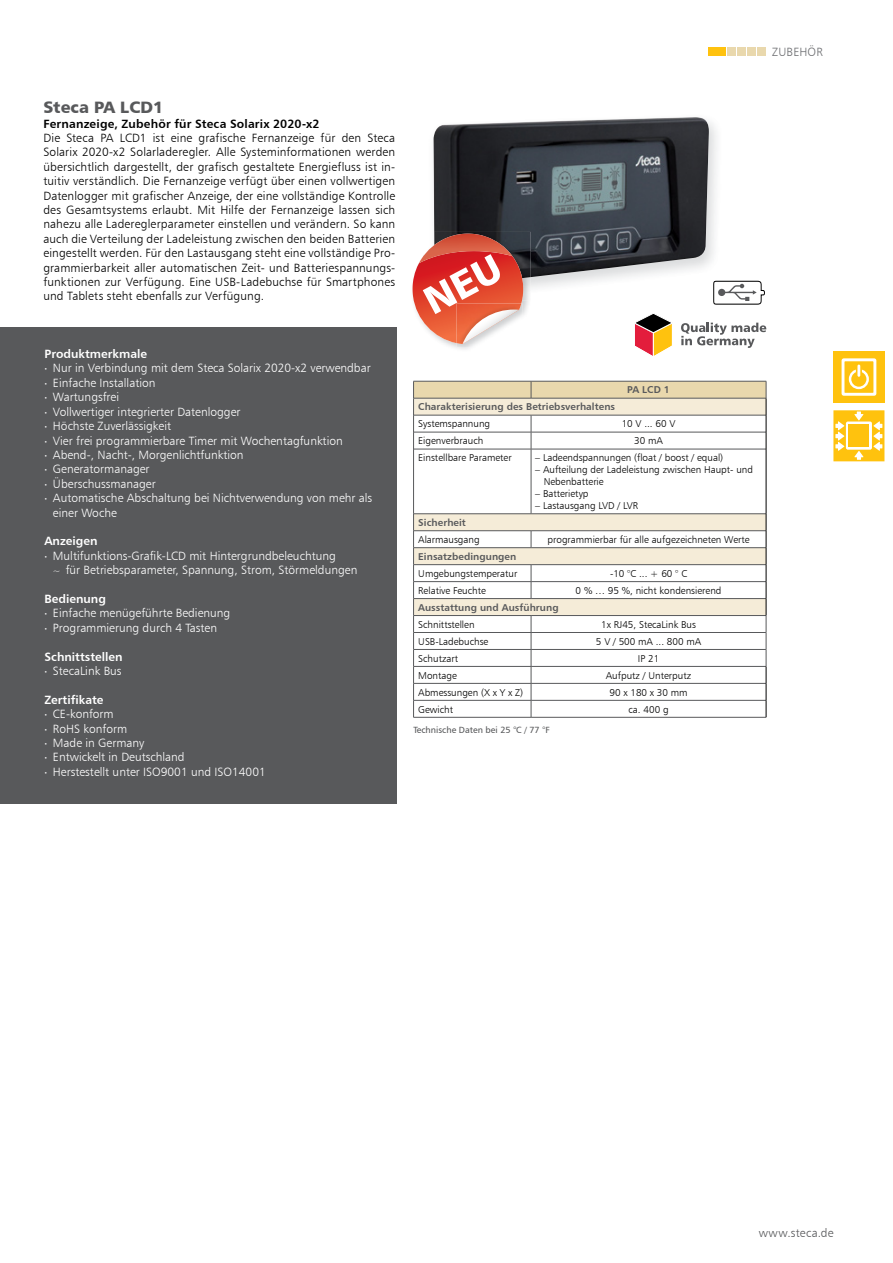
<style>
.page{position:relative;width:893px;height:1263px;background:#fff}
.page>*{position:absolute;margin:0;border:0;box-sizing:border-box;transform-origin:0 0}
.t1{font:16.5px "Humanist 777 BT Black B";color:#58595b}
.t2{font:12px/14.4px "Humanist 777 BT Light B";letter-spacing:.01em;color:#000;text-align:justify}
.t3{font:12px/14.4px "Humanist 777 BT Light B";color:#fff}
.t4{font:12px "Humanist 777 BT Bold B";color:#fff}
.t5{font:12px "Humanist 777 BT Bold B";letter-spacing:.015em;color:#000}
.t6{font:12px "Humanist 777 BT Light B";letter-spacing:.025em;color:#58595b}
.t7{font:12px "Humanist 777 BT Light B";letter-spacing:.01em;color:#6d6e71}
.t8{font:9.9px/12px "Humanist 777 BT Light B";color:#000}
.t9{font:9.9px "Humanist 777 BT Bold B";letter-spacing:.005em;color:#58595b}
.t10{font:9px "Humanist 777 BT Roman B";color:#58595b}
.s1{font-family:"Humanist 777 BT Black B";font-size:9px}
.s2{font-size:9px}
</style>
<div class="page">
<div style="left:0;top:328px;width:396px;height:476px;background:#58595b"></div>
<img style="left:433px;top:117px;width:276px;height:160px">
<svg style="left:635px;top:313px;width:37px;height:43px"></svg>
<svg style="left:681px;top:323px;width:85px;height:25px"></svg>
<img style="left:412px;top:251px;width:117px;height:98px">
<img style="left:428px;top:232px;width:103px;height:68px">
<img style="left:434px;top:232px;width:21px;height:13px">
<svg style="left:452px;top:234px;width:23px;height:2px"></svg>
<img style="left:456px;top:303px;width:66px;height:44px">
<img style="left:519px;top:303px;width:2px;height:41px">
<svg style="left:713px;top:281px;width:52px;height:24px"></svg>
<svg style="left:414px;top:450px;width:352px;height:165px"></svg>
<hr style="left:531px;top:449px;width:1px;height:65px;background:#58595b">
<svg style="left:531px;top:531px;width:1px;height:16px"></svg>
<svg style="left:531px;top:565px;width:1px;height:33px"></svg>
<hr style="left:414px;top:632px;width:117px;height:1px;background:#58595b">
<hr style="left:414px;top:649px;width:117px;height:1px;background:#58595b">
<hr style="left:414px;top:666px;width:117px;height:1px;background:#58595b">
<hr style="left:414px;top:683px;width:117px;height:1px;background:#58595b">
<hr style="left:414px;top:700px;width:117px;height:1px;background:#58595b">
<svg style="left:531px;top:616px;width:1px;height:101px"></svg>
<hr style="left:531px;top:632px;width:235px;height:1px;background:#58595b">
<hr style="left:531px;top:649px;width:235px;height:1px;background:#58595b">
<hr style="left:531px;top:666px;width:235px;height:1px;background:#58595b">
<hr style="left:531px;top:683px;width:235px;height:1px;background:#58595b">
<hr style="left:531px;top:700px;width:235px;height:1px;background:#58595b">
<hr style="left:414px;top:449px;width:117px;height:1px;background:#58595b">
<hr style="left:531px;top:449px;width:235px;height:1px;background:#58595b">
<hr style="left:414px;top:513px;width:117px;height:1px;background:#58595b">
<hr style="left:531px;top:513px;width:235px;height:1px;background:#58595b">
<hr style="left:414px;top:530px;width:117px;height:1px;background:#58595b">
<hr style="left:414px;top:564px;width:117px;height:1px;background:#58595b">
<hr style="left:414px;top:581px;width:117px;height:1px;background:#58595b">
<hr style="left:531px;top:530px;width:235px;height:1px;background:#58595b">
<hr style="left:531px;top:564px;width:235px;height:1px;background:#58595b">
<hr style="left:531px;top:581px;width:235px;height:1px;background:#58595b">
<hr style="left:414px;top:547px;width:117px;height:1px;background:#58595b">
<hr style="left:531px;top:547px;width:235px;height:1px;background:#58595b">
<hr style="left:414px;top:598px;width:117px;height:1px;background:#58595b">
<hr style="left:531px;top:598px;width:235px;height:1px;background:#58595b">
<hr style="left:414px;top:615px;width:117px;height:1px;background:#58595b">
<hr style="left:531px;top:615px;width:235px;height:1px;background:#58595b">
<hr style="left:413px;top:449px;width:1px;height:65px;background:#58595b">
<svg style="left:413px;top:514px;width:1px;height:203px"></svg>
<hr style="left:413px;top:717px;width:118px;height:1px;background:#58595b">
<hr style="left:531px;top:717px;width:235px;height:1px;background:#58595b">
<svg style="left:413px;top:381px;width:354px;height:68px"></svg>
<hr style="left:766px;top:449px;width:1px;height:65px;background:#000">
<svg style="left:766px;top:514px;width:1px;height:203px"></svg>
<div style="left:757px;top:47px;width:8px;height:9px;background:#e9d8ad"></div>
<div style="left:747px;top:47px;width:9px;height:9px;background:#e9d8ad"></div>
<div style="left:737px;top:47px;width:9px;height:9px;background:#e9d8ad"></div>
<div style="left:728px;top:47px;width:8px;height:9px;background:#e9d8ad"></div>
<div style="left:718px;top:47px;width:8px;height:9px;background:#ffc20e"></div>
<div style="left:708px;top:47px;width:8px;height:9px;background:#ffc20e"></div>
<div style="left:833px;top:352px;width:51px;height:51px;background:#ffc20e"></div>
<div style="left:841px;top:358px;width:35px;height:38px;border:3px solid #fff"></div>
<div style="left:849px;top:369px;width:20px;height:20px;border:2px solid #fff;border-radius:50%"></div>
<div style="left:856px;top:363px;width:6px;height:15px;border:2px solid #ffc20e;border-radius:2px"></div>
<svg style="left:833px;top:410px;width:51px;height:51px"></svg>
<div style="left:849px;top:424px;width:20px;height:23px;background:#ffc20e"></div>
<svg style="left:423px;top:254px;width:96px;height:90px;background:#e36554"></svg>
<h1 class="t1" style="left:43px;top:97px;width:121px">Steca PA LCD1</h1>
<p class="t5" style="left:43px;top:116px;width:278px">Fernanzeige, Zubehör für Steca Solarix 2020-x2</p>
<p class="t2" style="left:43px;top:130px;width:353px">Die Steca PA LCD1 ist eine grafische Fernanzeige für den Steca Solarix 2020-x2 Solarladeregler. Alle Systeminformationen werden übersichtlich dargestellt, der grafisch gestaltete Energiefluss ist in&shy;tuitiv verständlich. Die Fernanzeige verfügt über einen vollwertigen Datenlogger mit grafischer Anzeige, der eine vollständige Kontrolle des Gesamtsystems erlaubt. Mit Hilfe der Fernanzeige lassen sich nahezu alle Ladereglerparameter einstellen und verändern. So kann auch die Verteilung der Ladeleistung zwischen den beiden Batterien eingestellt werden. Für den Lastausgang steht eine vollständige Pro&shy;grammierbarkeit aller automatischen Zeit- und Batteriespannungs&shy;funktionen zur Verfügung. Eine USB-Ladebuchse für Smartphones und Tablets steht ebenfalls zur Verfügung.</p>
<p class="t4" style="left:44px;top:346px;width:104px">Produktmerkmale</p>
<p class="t3" style="left:44px;top:361px;width:328px"><span class="s1">∙</span> Nur in Verbindung mit dem Steca Solarix 2020-x2 verwendbar</p>
<p class="t3" style="left:44px;top:375px;width:113px"><span class="s1">∙</span> Einfache Installation</p>
<p class="t3" style="left:44px;top:390px;width:76px"><span class="s1">∙</span> Wartungsfrei</p>
<p class="t3" style="left:44px;top:404px;width:198px"><span class="s1">∙</span> Vollwertiger integrierter Datenlogger</p>
<p class="t3" style="left:44px;top:418px;width:128px"><span class="s1">∙</span> Höchste Zuverlässigkeit</p>
<p class="t3" style="left:44px;top:433px;width:300px"><span class="s1">∙</span> Vier frei programmierbare Timer mit Wochentagfunktion</p>
<p class="t3" style="left:44px;top:447px;width:201px"><span class="s1">∙</span> Abend-, Nacht-, Morgenlichtfunktion</p>
<p class="t3" style="left:44px;top:462px;width:107px"><span class="s1">∙</span> Generatormanager</p>
<p class="t3" style="left:44px;top:476px;width:113px"><span class="s1">∙</span> Überschussmanager</p>
<p class="t3" style="left:44px;top:490px;width:329px"><span class="s1">∙</span> Automatische Abschaltung bei Nichtverwendung von mehr als</p>
<p class="t3" style="left:53px;top:505px;width:65px">einer Woche</p>
<p class="t4" style="left:44px;top:533px;width:55px">Anzeigen</p>
<p class="t3" style="left:53px;top:548px;width:306px;text-indent:-9px"><span class="s1">∙</span> Multifunktions-Grafik-LCD mit Hintergrundbeleuchtung<br><span class="s2">~</span> für Betriebsparameter, Spannung, Strom, Störmeldungen</p>
<p class="t4" style="left:44px;top:591px;width:63px">Bedienung</p>
<p class="t3" style="left:44px;top:606px;width:187px"><span class="s1">∙</span> Einfache menügeführte Bedienung <span class="s1">∙</span> Programmierung durch 4 Tasten</p>
<p class="t4" style="left:44px;top:649px;width:80px">Schnittstellen</p>
<p class="t3" style="left:44px;top:663px;width:79px"><span class="s1">∙</span> StecaLink Bus</p>
<p class="t4" style="left:44px;top:692px;width:61px">Zertifikate</p>
<p class="t3" style="left:44px;top:706px;width:223px"><span class="s1">∙</span> CE-konform<br><span class="s1">∙</span> RoHS konform<br><span class="s1">∙</span> Made in Germany<br><span class="s1">∙</span> Entwickelt in Deutschland<br><span class="s1">∙</span> Herstestellt unter ISO9001 und ISO14001</p>
<p class="t9" style="left:627px;top:384px;width:44px">PA LCD 1</p>
<p class="t9" style="left:418px;top:401px;width:198px">Charakterisierung des Betriebsverhaltens</p>
<p class="t8" style="left:418px;top:418px;width:73px">Systemspannung</p>
<p class="t8" style="left:622px;top:418px;width:55px">10 V ... 60 V</p>
<p class="t8" style="left:418px;top:435px;width:67px">Eigenverbrauch</p>
<p class="t8" style="left:634px;top:435px;width:30px">30 mA</p>
<p class="t8" style="left:418px;top:452px;width:95px">Einstellbare Parameter</p>
<p class="t8" style="left:535px;top:452px;width:189px">– Ladeendspannungen (float / boost / equal)</p>
<p class="t8" style="left:544px;top:464px;width:211px;text-indent:-8px">– Aufteilung der Ladeleistung zwischen Haupt- und<br>Nebenbatterie</p>
<p class="t8" style="left:535px;top:487px;width:55px">– Batterietyp</p>
<p class="t8" style="left:535px;top:499px;width:104px">– Lastausgang LVD / LVR</p>
<p class="t9" style="left:418px;top:516px;width:49px">Sicherheit</p>
<p class="t8" style="left:418px;top:533px;width:63px">Alarmausgang</p>
<p class="t8" style="left:548px;top:533px;width:204px">programmierbar für alle aufgezeichneten Werte</p>
<p class="t9" style="left:418px;top:550px;width:100px">Einsatzbedingungen</p>
<p class="t8" style="left:418px;top:567px;width:101px">Umgebungstemperatur</p>
<p class="t8" style="left:610px;top:567px;width:79px">-10 °C ... + 60 ° C</p>
<p class="t8" style="left:418px;top:584px;width:69px">Relative Feuchte</p>
<p class="t8" style="left:576px;top:584px;width:147px">0 % … 95 %, nicht kondensierend</p>
<p class="t9" style="left:418px;top:601px;width:142px">Ausstattung und Ausführung</p>
<p class="t8" style="left:418px;top:618px;width:58px">Schnittstellen</p>
<p class="t8" style="left:601px;top:618px;width:96px">1x RJ45, StecaLink Bus</p>
<p class="t8" style="left:418px;top:635px;width:72px">USB-Ladebuchse</p>
<p class="t8" style="left:596px;top:635px;width:107px">5 V / 500 mA ... 800 mA</p>
<p class="t8" style="left:418px;top:652px;width:41px">Schutzart</p>
<p class="t8" style="left:638px;top:652px;width:23px">IP 21</p>
<p class="t8" style="left:418px;top:669px;width:40px">Montage</p>
<p class="t8" style="left:606px;top:669px;width:87px">Aufputz / Unterputz</p>
<p class="t8" style="left:418px;top:686px;width:106px">Abmessungen (X x Y x Z)</p>
<p class="t8" style="left:610px;top:686px;width:80px">90 x 180 x 30 mm</p>
<p class="t8" style="left:418px;top:703px;width:36px">Gewicht</p>
<p class="t8" style="left:629px;top:703px;width:42px">ca. 400 g</p>
<p class="t10" style="left:413px;top:724px;width:138px">Technische Daten bei 25 °C / 77 °F</p>
<p class="t7" style="left:772px;top:44px;width:52px">ZUBEHÖR</p>
<p class="t6" style="left:759px;top:1225px;width:76px">www.steca.de</p>
</div>
